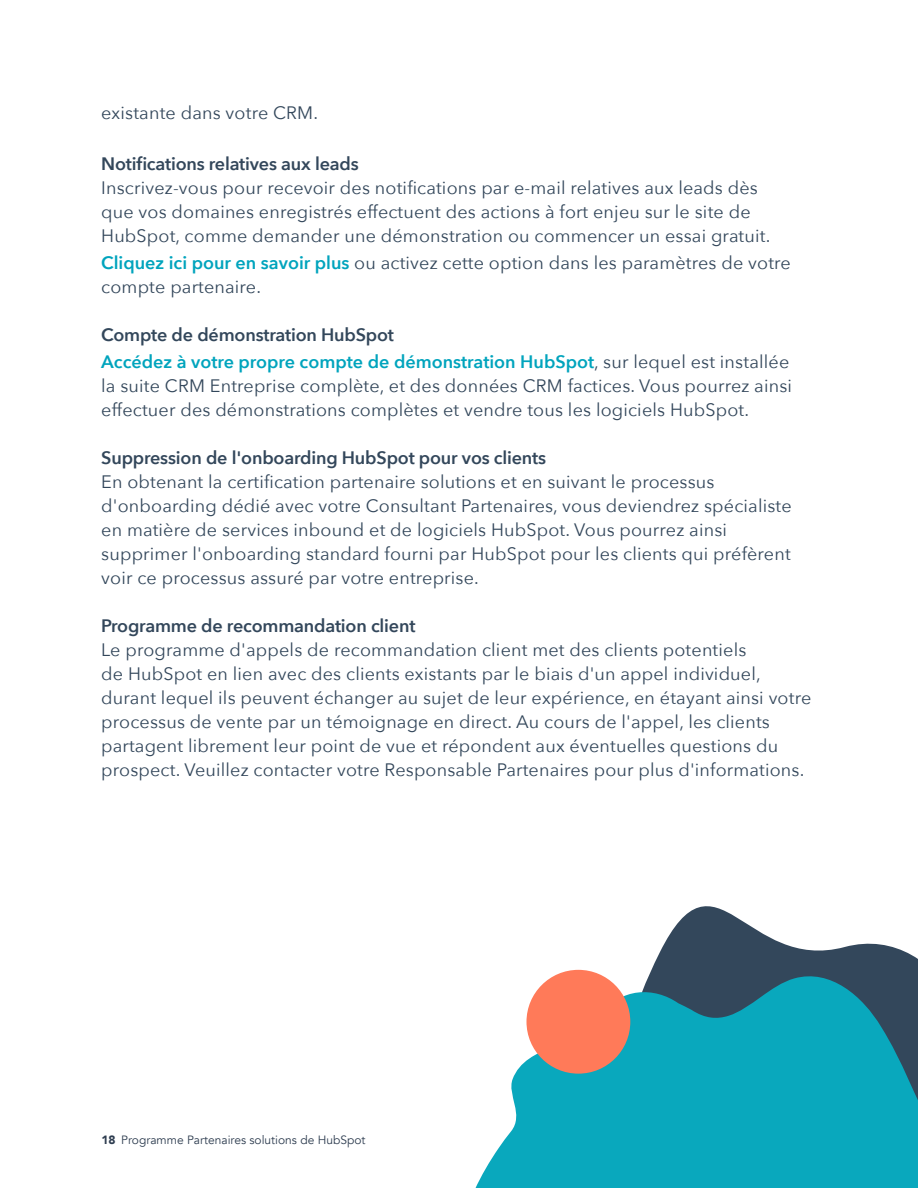
<style>
.page{position:relative;width:918px;height:1188px;background:#fff}
.page>*{position:absolute;margin:0;border:0;box-sizing:border-box;transform-origin:0 0}
.t1{font:18px/24px "Avenir Next";letter-spacing:.01em;color:#33475b}
.t2{font:600 18px "Avenir Next";letter-spacing:-.01em;color:#33475b}
.t3{font:600 18px/27px "Avenir Next";color:#00a4bd}
.t4{font:12px "Avenir";color:#2e3d50}
.s1{font-weight:600;color:#00a4bd}
.s2{color:#33475b}
.s3{font-weight:400;color:#33475b}
.s4{font-weight:900}
</style>
<div class="page">
<svg style="left:652px;top:906px;width:266px;height:62px"></svg>
<svg style="left:475px;top:968px;width:443px;height:220px;background:#2aa6b9"></svg>
<div style="left:526px;top:970px;width:104px;height:104px;background:#ff7a59;border-radius:50%"></div>
<p class="t1" style="left:101px;top:101px;width:218px">existante dans votre CRM.</p>
<p class="t2" style="left:101px;top:153px;width:259px">Notifications relatives aux leads</p>
<p class="t1" style="left:101px;top:176px;width:671px">Inscrivez-vous pour recevoir des notifications par e-mail relatives aux leads dès que vos domaines enregistrés effectuent des actions à fort enjeu sur le site de<br>HubSpot, comme demander une démonstration ou commencer un essai gratuit.</p>
<p class="t1" style="left:101px;top:251px;width:691px"><span class="s1">Cliquez ici pour en savoir plus</span> ou activez cette option dans les paramètres de votre compte partenaire.</p>
<p class="t3" style="left:101px;top:321px;width:690px"><span class="s2">Compte de démonstration HubSpot<br></span>Accédez à votre propre compte de démonstration HubSpot<span class="s3">, sur lequel est installée</span></p>
<p class="t1" style="left:101px;top:374px;width:692px">la suite CRM Entreprise complète, et des données CRM factices. Vous pourrez ainsi effectuer des démonstrations complètes et vendre tous les logiciels HubSpot.</p>
<p class="t2" style="left:101px;top:447px;width:446px">Suppression de l'onboarding HubSpot pour vos clients</p>
<p class="t1" style="left:101px;top:470px;width:692px">En obtenant la certification partenaire solutions et en suivant le processus d'onboarding dédié avec votre Consultant Partenaires, vous deviendrez spécialiste en matière de services inbound et de logiciels HubSpot. Vous pourrez ainsi supprimer l'onboarding standard fourni par HubSpot pour les clients qui préfèrent voir ce processus assuré par votre entreprise.</p>
<p class="t2" style="left:101px;top:615px;width:316px">Programme de recommandation client</p>
<p class="t1" style="left:101px;top:638px;width:712px">Le programme d'appels de recommandation client met des clients potentiels<br>de HubSpot en lien avec des clients existants par le biais d'un appel individuel, durant lequel ils peuvent échanger au sujet de leur expérience, en étayant ainsi votre processus de vente par un témoignage en direct. Au cours de l'appel, les clients partagent librement leur point de vue et répondent aux éventuelles questions du prospect. Veuillez contacter votre Responsable Partenaires pour plus d'informations.</p>
<p class="t4" style="left:101px;top:1133px;width:266px"><span class="s4">18</span> Programme Partenaires solutions de HubSpot</p>
</div>
